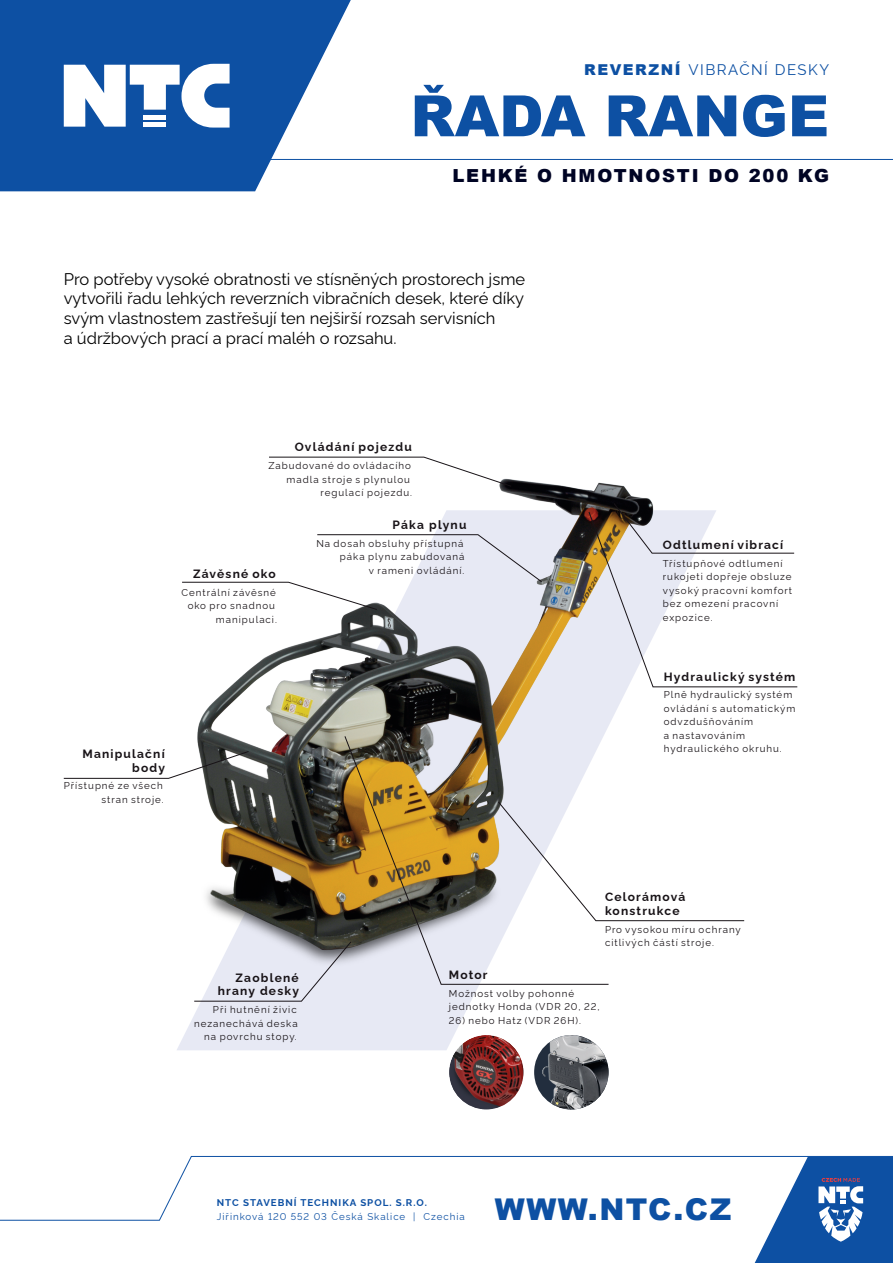
<style>
.page{position:relative;width:893px;height:1263px;background:#fff}
.page>*{position:absolute;margin:0;border:0;box-sizing:border-box;transform-origin:0 0}
.t1{font:900 57px "Arial";color:#0d50a3}
.t2{font:900 30px "Arial";letter-spacing:.05em;color:#0d50a3}
.t3{font:900 18px "Arial";letter-spacing:.1em;color:#000424}
.t4{font:16.5px/19.8px "Rawline";color:#000001}
.t5{font:15px "Rawline";letter-spacing:.1em;color:#0d50a3}
.t6{font:700 12px/13.5px "Rawline";letter-spacing:.1em;color:#181317;text-align:right}
.t7{font:9.75px/13.5px "Rawline";letter-spacing:.1em;color:#181317;text-align:right}
.t8{font:9.75px "Rawline";letter-spacing:.1em;color:#0d50a3}
.t9{font:700 9.75px "Rawline";letter-spacing:.1em;color:#0d50a3}
.s1{font-family:"Arial";font-weight:900}
</style>
<div class="page">
<svg style="left:0;top:1156px;width:893px;height:65px"></svg>
<svg style="left:744px;top:1157px;width:149px;height:106px"></svg>
<svg style="left:177px;top:687px;width:539px;height:363px"></svg>
<svg style="left:0;top:0;width:351px;height:191px;fill:#0d50a3"></svg>
<svg style="left:64px;top:64px;width:166px;height:64px"></svg>
<hr style="left:255px;top:159px;width:638px;height:1px;background:#0d50a3">
<img style="left:177px;top:456px;width:508px;height:560px">
<svg style="left:344px;top:736px;width:265px;height:249px"></svg>
<img style="left:449px;top:1035px;width:75px;height:74px;border-radius:50%">
<svg style="left:194px;top:941px;width:157px;height:60px;background:#dddee7"></svg>
<svg style="left:63px;top:751px;width:186px;height:28px"></svg>
<svg style="left:182px;top:534px;width:360px;height:76px"></svg>
<svg style="left:269px;top:457px;width:243px;height:30px"></svg>
<svg style="left:589px;top:503px;width:209px;height:184px"></svg>
<svg style="left:498px;top:801px;width:247px;height:120px"></svg>
<div style="left:534px;top:1035px;width:75px;height:74px;background:#222e3e;border-radius:50%"></div>
<img style="left:542px;top:1035px;width:67px;height:74px">
<h3 class="t5" style="left:584px;top:63px;width:246px"><span class="s1">REVERZNÍ</span> VIBRAČNÍ DESKY</h3>
<h1 class="t1" style="left:410px;top:95px;width:420px">ŘADA RANGE</h1>
<h3 class="t3" style="left:452px;top:169px;width:378px">LEHKÉ O HMOTNOSTI DO 200 KG</h3>
<h3 class="t4" style="left:64px;top:270px;width:463px">Pro potřeby vysoké obratnosti ve stísněných prostorech jsme vytvořili řadu lehkých reverzních vibračních desek, které díky svým vlastnostem zastřešují ten nejširší rozsah servisních<br>a údržbových prací a prací maléh o rozsahu.</h3>
<p class="t6" style="left:295px;top:441px;width:119px">Ovládání pojezdu</p>
<p class="t7" style="left:268px;top:459px;width:145px">Zabudované do ovládacího madla stroje s plynulou regulací pojezdu.</p>
<p class="t6" style="left:193px;top:567px;width:84px">Závěsné oko</p>
<p class="t7" style="left:182px;top:586px;width:97px">Centrální závěsné oko pro snadnou manipulaci.</p>
<p class="t6" style="left:393px;top:519px;width:75px">Páka plynu</p>
<p class="t7" style="left:316px;top:537px;width:150px">Na dosah obsluhy přístupná páka plynu zabudovaná<br>v rameni ovládání.</p>
<p class="t6" style="left:83px;top:748px;width:84px">Manipulační body</p>
<p class="t7" style="left:64px;top:780px;width:102px">Přístupné ze všech stran stroje.</p>
<p class="t6" style="left:663px;top:539px;width:122px">Odtlumení vibrací</p>
<p class="t7" style="left:663px;top:557px;width:131px;text-align:left">Třístupňové odtlumení rukojeti dopřeje obsluze vysoký pracovní komfort bez omezení pracovní expozice.</p>
<p class="t6" style="left:664px;top:670px;width:133px">Hydraulický systém</p>
<p class="t7" style="left:664px;top:689px;width:133px;text-align:left">Plně hydraulický systém ovládání s automatickým odvzdušňováním<br>a nastavováním hydraulického okruhu.</p>
<p class="t6" style="left:218px;top:971px;width:83px">Zaoblené hrany desky</p>
<p class="t7" style="left:194px;top:1003px;width:105px">Při hutnění živic nezanechává deska na povrchu stopy.</p>
<p class="t6" style="left:605px;top:891px;width:82px;text-align:left">Celorámová konstrukce</p>
<p class="t7" style="left:605px;top:923px;width:137px;text-align:left">Pro vysokou míru ochrany citlivých částí stroje.</p>
<p class="t6" style="left:449px;top:969px;width:40px">Motor</p>
<p class="t7" style="left:449px;top:987px;width:152px;text-align:left">Možnost volby pohonné jednotky Honda (VDR 20, 22,</p>
<p class="t7" style="left:449px;top:1014px;width:134px">26) nebo Hatz (VDR 26H).</p>
<p class="t9" style="left:217px;top:1198px;width:212px">NTC STAVEBNÍ TECHNIKA SPOL. S.R.O.</p>
<p class="t8" style="left:217px;top:1212px;width:249px">Jiřinková 120 552 03 Česká Skalice | Czechia</p>
<h2 class="t2" style="left:495px;top:1199px;width:238px">WWW.NTC.CZ</h2>
</div>
